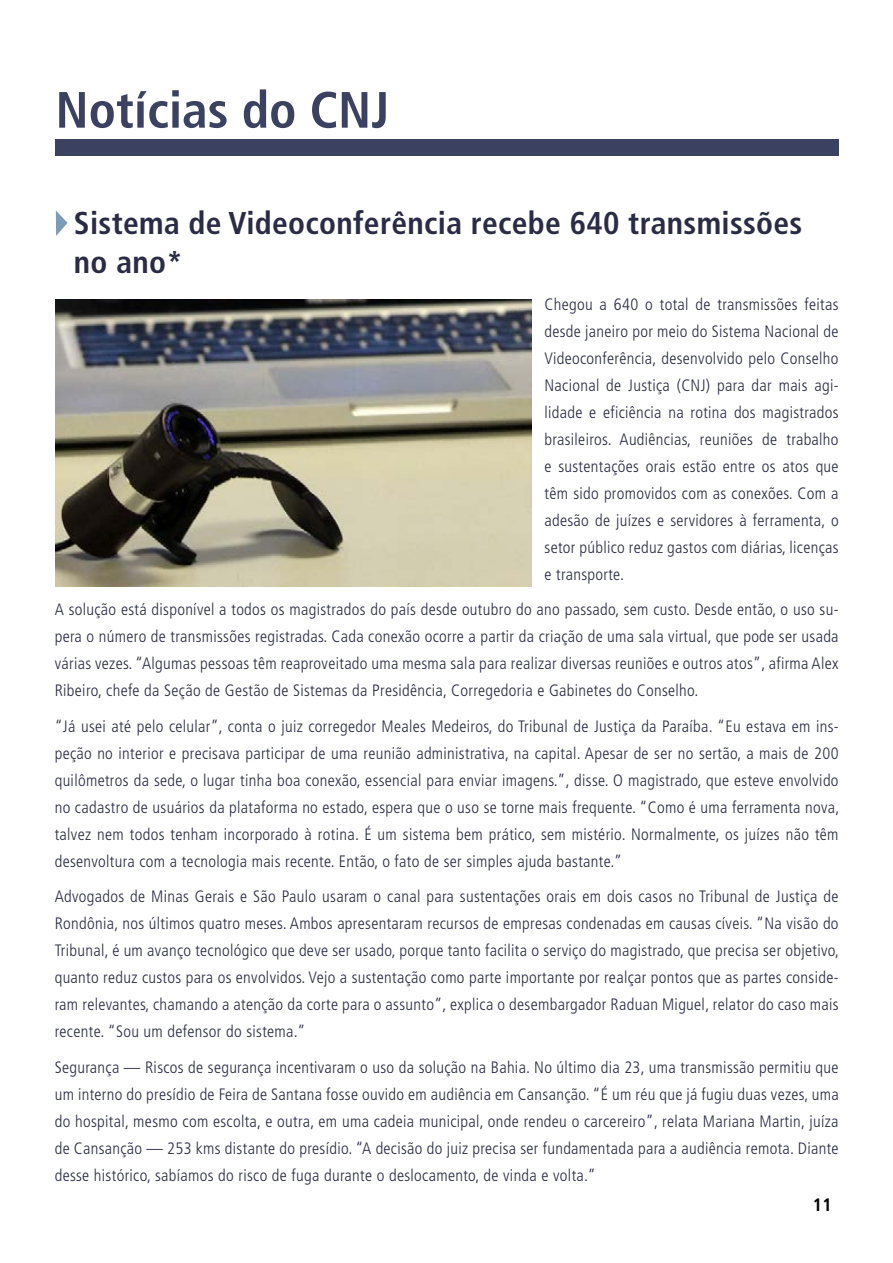
<style>
.page{position:relative;width:893px;height:1263px;background:#fff}
.page>*{position:absolute;margin:0;border:0;box-sizing:border-box;transform-origin:0 0}
.t1{font:condensed 51px "Frutiger 67 Bold";color:#3b4161}
.t2{font:condensed 31.5px/39px "Frutiger 67 Bold";letter-spacing:.01em;color:#2a2c45}
.t3{font:condensed 18px "Frutiger 67 Bold";color:#000}
.t4{font:condensed 16.5px/27px "Frutiger 47 Light";letter-spacing:.02em;color:#2a2c45;text-align:justify}
</style>
<div class="page">
<div style="left:55px;top:139px;width:783px;height:17px;background:#3b4161"></div>
<svg style="left:56px;top:211px;width:12px;height:25px"></svg>
<img style="left:56px;top:299px;width:476px;height:288px">
<h1 class="t1" style="left:56px;top:80px;width:335px">Notícias do CNJ</h1>
<h2 class="t2" style="left:74px;top:204px;width:730px">Sistema de Videoconferência recebe 640 transmissões no ano*</h2>
<p class="t4" style="left:544px;top:291px;width:296px">Chegou a 640 o total de transmissões feitas desde janeiro por meio do Sistema Nacional de Videoconferência, desenvolvido pelo Conselho Nacional de Justiça (CNJ) para dar mais agi&shy;lidade e eficiência na rotina dos magistrados brasileiros. Audiências, reuniões de trabalho e sustentações orais estão entre os atos que têm sido promovidos com as conexões. Com a adesão de juízes e servidores à ferramenta, o setor público reduz gastos com diárias, licenças e transporte.</p>
<p class="t4" style="left:55px;top:596px;width:785px">A solução está disponível a todos os magistrados do país desde outubro do ano passado, sem custo. Desde então, o uso su&shy;pera o número de transmissões registradas. Cada conexão ocorre a partir da criação de uma sala virtual, que pode ser usada várias vezes. “Algumas pessoas têm reaproveitado uma mesma sala para realizar diversas reuniões e outros atos”, afirma Alex Ribeiro, chefe da Seção de Gestão de Sistemas da Presidência, Corregedoria e Gabinetes do Conselho.</p>
<p class="t4" style="left:55px;top:713px;width:786px">“Já usei até pelo celular”, conta o juiz corregedor Meales Medeiros, do Tribunal de Justiça da Paraíba. “Eu estava em ins&shy;peção no interior e precisava participar de uma reunião administrativa, na capital. Apesar de ser no sertão, a mais de 200 quilômetros da sede, o lugar tinha boa conexão, essencial para enviar imagens.”, disse. O magistrado, que esteve envolvido no cadastro de usuários da plataforma no estado, espera que o uso se torne mais frequente. “Como é uma ferramenta nova, talvez nem todos tenham incorporado à rotina. É um sistema bem prático, sem mistério. Normalmente, os juízes não têm desenvoltura com a tecnologia mais recente. Então, o fato de ser simples ajuda bastante.”</p>
<p class="t4" style="left:55px;top:883px;width:786px">Advogados de Minas Gerais e São Paulo usaram o canal para sustentações orais em dois casos no Tribunal de Justiça de Rondônia, nos últimos quatro meses. Ambos apresentaram recursos de empresas condenadas em causas cíveis. “Na visão do Tribunal, é um avanço tecnológico que deve ser usado, porque tanto facilita o serviço do magistrado, que precisa ser objetivo, quanto reduz custos para os envolvidos. Vejo a sustentação como parte importante por realçar pontos que as partes conside&shy;ram relevantes, chamando a atenção da corte para o assunto”, explica o desembargador Raduan Miguel, relator do caso mais recente. “Sou um defensor do sistema.”</p>
<p class="t4" style="left:55px;top:1054px;width:785px">Segurança — Riscos de segurança incentivaram o uso da solução na Bahia. No último dia 23, uma transmissão permitiu que um interno do presídio de Feira de Santana fosse ouvido em audiência em Cansanção. “É um réu que já fugiu duas vezes, uma do hospital, mesmo com escolta, e outra, em uma cadeia municipal, onde rendeu o carcereiro”, relata Mariana Martin, juíza de Cansanção — 253 kms distante do presídio. “A decisão do juiz precisa ser fundamentada para a audiência remota. Diante desse histórico, sabíamos do risco de fuga durante o deslocamento, de vinda e volta.”</p>
<p class="t3" style="left:813px;top:1194px;width:20px">11</p>
</div>
